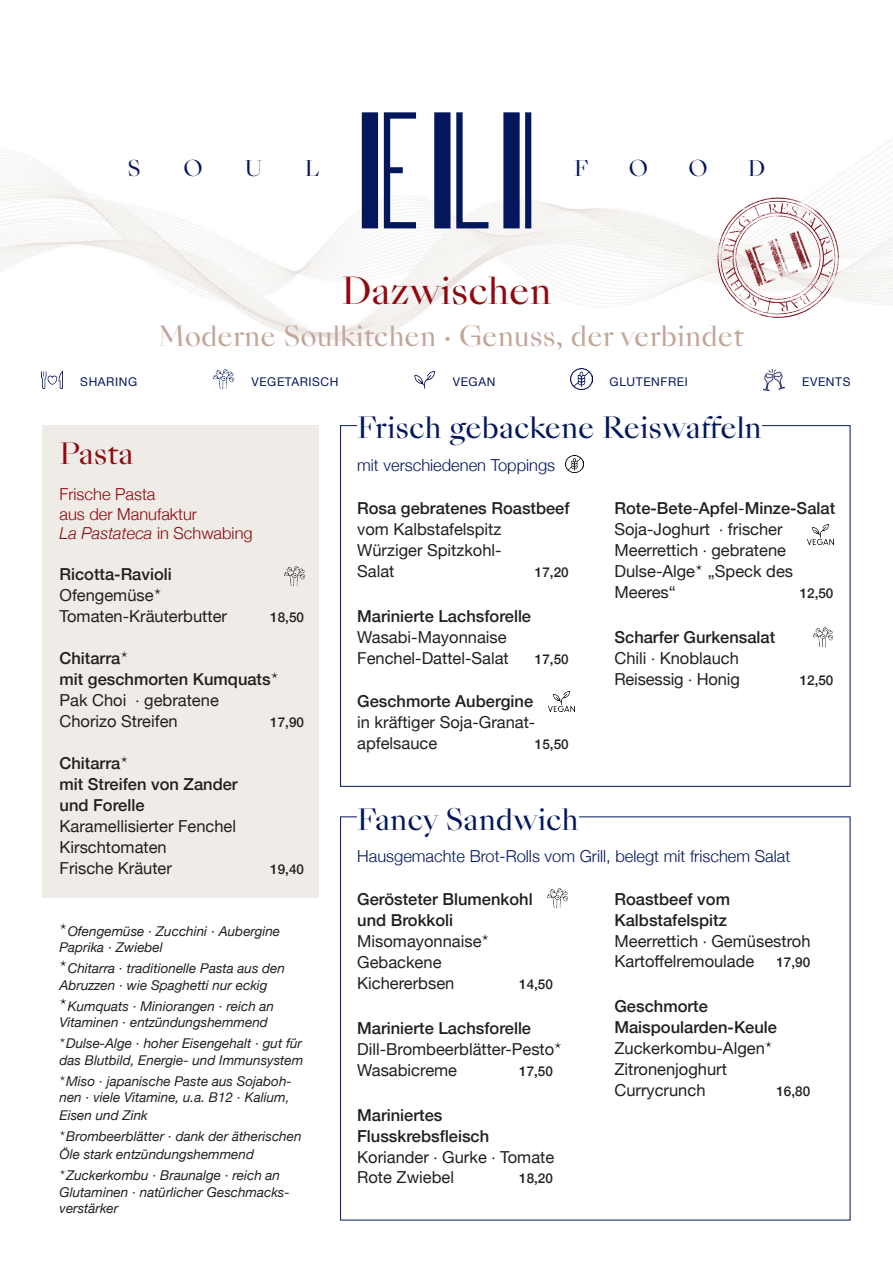
<style>
.page{position:relative;width:893px;height:1263px;background:#fff}
.page>*{position:absolute;margin:0;border:0;box-sizing:border-box;transform-origin:0 0}
.t1{font:36px "Sang Bleu Empire";color:#900911}
.t2{font:28.5px "Sang Bleu Empire";color:#04175c}
.t3{font:28.5px "Sang Bleu Empire";color:#900911}
.t4{font:27px "Sang Bleu Empire";color:#c3a599}
.t5{font:21px "Sang Bleu Empire";color:#04175c}
.t6{font:16.5px/21px "Helvetica Neue";color:#231f20}
.t7{font:500 16.5px/21px "Helvetica Neue";color:#231f20}
.t8{font:300 16.5px "Helvetica Neue";color:#04175c}
.t9{font:300 16.5px/19.8px "Helvetica Neue";color:#900911}
.t10{font:italic 13.5px/16.5px "Helvetica Neue";color:#231f20}
.t11{font:500 13.5px "Helvetica Neue";color:#231f20}
.t12{font:12px "Helvetica Neue";letter-spacing:.05em;color:#04175c}
.s1{font-style:italic}
.s2{font-family:"Sang Bleu Empire"}
.s3{font-family:"Sang Bleu Empire";font-weight:400}
.s4{font-weight:400}
.s5{font-weight:400;font-size:15px}
.s6{font-family:"Sang Bleu Empire";font-style:normal;font-size:16.5px}
.s7{font-style:normal}
.s8{font-family:"Sang Bleu Empire";font-style:normal}
.s9{font-size:15px}
</style>
<div class="page">
<img style="left:0;top:112px;width:893px;height:334px">
<img style="left:708px;top:188px;width:140px;height:136px">
<div style="left:43px;top:425px;width:276px;height:472px;background:#efebe6"></div>
<img style="left:813px;top:627px;width:20px;height:21px">
<img style="left:808px;top:524px;width:25px;height:20px">
<img style="left:547px;top:888px;width:21px;height:21px">
<img style="left:284px;top:566px;width:21px;height:21px">
<img style="left:565px;top:455px;width:18px;height:18px">
<img style="left:549px;top:692px;width:25px;height:20px">
<div style="left:357px;top:417px;width:405px;height:21px;background:#fff"></div>
<img style="left:213px;top:369px;width:21px;height:21px">
<img style="left:414px;top:372px;width:21px;height:17px">
<img style="left:571px;top:369px;width:21px;height:21px">
<img style="left:764px;top:369px;width:20px;height:22px">
<img style="left:42px;top:370px;width:21px;height:18px">
<svg style="left:362px;top:112px;width:54px;height:116px"></svg>
<svg style="left:434px;top:112px;width:54px;height:116px"></svg>
<svg style="left:503px;top:112px;width:28px;height:116px"></svg>
<p class="t5" style="left:128px;top:154px;width:15px">S</p>
<p class="t5" style="left:183px;top:154px;width:21px">O</p>
<p class="t5" style="left:245px;top:154px;width:19px">U</p>
<p class="t5" style="left:305px;top:154px;width:16px">L</p>
<p class="t5" style="left:574px;top:154px;width:16px">F</p>
<p class="t5" style="left:629px;top:154px;width:21px">O</p>
<p class="t5" style="left:688px;top:154px;width:21px">O</p>
<p class="t5" style="left:748px;top:154px;width:19px">D</p>
<p class="t1" style="left:341px;top:266px;width:212px">Dazwischen</p>
<p class="t4" style="left:158px;top:317px;width:587px">Moderne Soulkitchen · Genuss, der verbindet</p>
<p class="t12" style="left:80px;top:373px;width:58px">SHARING</p>
<p class="t12" style="left:251px;top:373px;width:89px">VEGETARISCH</p>
<p class="t12" style="left:453px;top:373px;width:44px">VEGAN</p>
<p class="t12" style="left:610px;top:373px;width:80px">GLUTENFREI</p>
<p class="t12" style="left:802px;top:373px;width:50px">EVENTS</p>
<p class="t3" style="left:60px;top:434px;width:76px">Pasta</p>
<p class="t9" style="left:60px;top:483px;width:97px">Frische Pasta</p>
<p class="t9" style="left:60px;top:503px;width:195px">aus der Manufaktur<br><span class="s1">La Pastateca</span> in Schwabing</p>
<p class="t7" style="left:60px;top:563px;width:114px">Ricotta-Ravioli</p>
<p class="t6" style="left:60px;top:586px;width:103px">Ofengemüse<span class="s2">*</span></p>
<p class="t6" style="left:60px;top:607px;width:169px">Tomaten-Kräuterbutter</p>
<p class="t11" style="left:270px;top:607px;width:35px">18,50</p>
<p class="t7" style="left:60px;top:647px;width:70px">Chitarra<span class="s3">*</span></p>
<p class="t7" style="left:60px;top:668px;width:220px">mit geschmorten Kumquats<span class="s3">*<br></span><span class="s4">Pak Choi</span> <span class="s5">·</span> <span class="s4">gebratene</span></p>
<p class="t6" style="left:60px;top:712px;width:120px">Chorizo Streifen</p>
<p class="t11" style="left:270px;top:712px;width:35px">17,90</p>
<p class="t7" style="left:60px;top:752px;width:70px">Chitarra<span class="s3">*</span></p>
<p class="t7" style="left:60px;top:773px;width:180px">mit Streifen von Zander</p>
<p class="t7" style="left:60px;top:794px;width:86px">und Forelle</p>
<p class="t6" style="left:60px;top:817px;width:178px">Karamellisierter Fenchel<br>Kirschtomaten</p>
<p class="t6" style="left:60px;top:859px;width:114px">Frische Kräuter</p>
<p class="t11" style="left:270px;top:859px;width:35px">19,40</p>
<p class="t10" style="left:60px;top:923px;width:222px"><span class="s6">*</span>Ofengemüse <span class="s7">·</span> Zucchini <span class="s7">·</span> Aubergine<br>Paprika <span class="s7">·</span> Zwiebel</p>
<p class="t10" style="left:60px;top:961px;width:227px"><span class="s6">*</span>Chitarra <span class="s7">·</span> traditionelle Pasta aus den<br>Abruzzen <span class="s7">·</span> wie Spaghetti nur eckig</p>
<p class="t10" style="left:60px;top:998px;width:216px"><span class="s6">*</span>Kumquats <span class="s7">·</span> Miniorangen <span class="s7">·</span> reich an</p>
<p class="t10" style="left:60px;top:1015px;width:210px">Vitaminen <span class="s7">·</span> entzündungshemmend</p>
<p class="t10" style="left:60px;top:1036px;width:245px"><span class="s8">*</span>Dulse-Alge <span class="s7">·</span> hoher Eisengehalt <span class="s7">·</span> gut für das Blutbild, Energie- und Immunsystem</p>
<p class="t10" style="left:60px;top:1073px;width:234px"><span class="s8">*</span>Miso <span class="s7">·</span> japanische Paste aus Sojaboh&shy;nen <span class="s7">·</span> viele Vitamine, u.a. B12 <span class="s7">·</span> Kalium,</p>
<p class="t10" style="left:60px;top:1108px;width:90px">Eisen und Zink</p>
<p class="t10" style="left:60px;top:1128px;width:244px;line-height:18px"><span class="s8">*</span>Brombeerblätter <span class="s7">·</span> dank der ätherischen<br>Öle stark entzündungshemmend</p>
<p class="t10" style="left:60px;top:1168px;width:232px"><span class="s8">*</span>Zuckerkombu <span class="s7">·</span> Braunalge <span class="s7">·</span> reich an<br>Glutaminen <span class="s7">·</span> natürlicher Geschmacks&shy;verstärker</p>
<p class="t2" style="left:357px;top:408px;width:406px">Frisch gebackene Reiswaffeln</p>
<p class="t8" style="left:357px;top:452px;width:200px">mit verschiedenen Toppings</p>
<p class="t7" style="left:357px;top:496px;width:214px">Rosa gebratenes Roastbeef</p>
<p class="t6" style="left:357px;top:519px;width:146px">vom Kalbstafelspitz<br>Würziger Spitzkohl-</p>
<p class="t6" style="left:357px;top:561px;width:39px">Salat</p>
<p class="t11" style="left:535px;top:561px;width:35px">17,20</p>
<p class="t7" style="left:357px;top:604px;width:175px">Marinierte Lachsforelle</p>
<p class="t6" style="left:357px;top:627px;width:151px">Wasabi-Mayonnaise</p>
<p class="t6" style="left:357px;top:648px;width:153px">Fenchel-Dattel-Salat</p>
<p class="t11" style="left:535px;top:648px;width:35px">17,50</p>
<p class="t7" style="left:357px;top:689px;width:178px">Geschmorte Aubergine</p>
<p class="t6" style="left:357px;top:713px;width:180px">in kräftiger Soja-Granat-</p>
<p class="t6" style="left:357px;top:734px;width:82px">apfelsauce</p>
<p class="t11" style="left:535px;top:733px;width:35px">15,50</p>
<p class="t2" style="left:357px;top:799px;width:223px">Fancy Sandwich</p>
<p class="t7" style="left:614px;top:496px;width:222px">Rote-Bete<span class="s4">-</span>Apfel<span class="s4">-</span>Minze-Salat</p>
<p class="t6" style="left:614px;top:519px;width:170px">Soja-Joghurt <span class="s9">·</span> frischer</p>
<p class="t6" style="left:614px;top:540px;width:173px">Meerrettich <span class="s9">·</span> gebratene</p>
<p class="t6" style="left:614px;top:561px;width:180px">Dulse-Alge<span class="s2">*</span> „Speck des</p>
<p class="t6" style="left:614px;top:582px;width:63px">Meeres“</p>
<p class="t11" style="left:800px;top:582px;width:35px">12,50</p>
<p class="t7" style="left:614px;top:625px;width:162px">Scharfer Gurkensalat<br><span class="s4">Chili</span> <span class="s5">·</span> <span class="s4">Knoblauch</span></p>
<p class="t6" style="left:614px;top:669px;width:127px">Reisessig <span class="s9">·</span> Honig</p>
<p class="t11" style="left:800px;top:669px;width:35px">12,50</p>
<p class="t8" style="left:357px;top:843px;width:435px">Hausgemachte Brot-Rolls vom Grill, belegt mit frischem Salat</p>
<p class="t7" style="left:357px;top:887px;width:177px">Gerösteter Blumenkohl</p>
<p class="t7" style="left:357px;top:908px;width:97px">und Brokkoli</p>
<p class="t6" style="left:357px;top:931px;width:134px">Misomayonnaise<span class="s2">*</span></p>
<p class="t6" style="left:357px;top:952px;width:86px">Gebackene</p>
<p class="t6" style="left:357px;top:973px;width:99px">Kichererbsen</p>
<p class="t11" style="left:519px;top:973px;width:35px">14,50</p>
<p class="t7" style="left:357px;top:1016px;width:175px">Marinierte Lachsforelle</p>
<p class="t6" style="left:357px;top:1039px;width:206px">Dill-Brombeerblätter-Pesto<span class="s2">*</span></p>
<p class="t6" style="left:357px;top:1060px;width:101px">Wasabicreme</p>
<p class="t11" style="left:519px;top:1060px;width:35px">17,50</p>
<p class="t7" style="left:357px;top:1103px;width:134px">Mariniertes<br>Flusskrebsfleisch</p>
<p class="t6" style="left:357px;top:1147px;width:199px">Koriander <span class="s9">·</span> Gurke <span class="s9">·</span> Tomate</p>
<p class="t6" style="left:357px;top:1167px;width:98px">Rote Zwiebel</p>
<p class="t11" style="left:519px;top:1167px;width:35px">18,20</p>
<p class="t7" style="left:614px;top:887px;width:117px">Roastbeef vom</p>
<p class="t7" style="left:614px;top:908px;width:114px">Kalbstafelspitz</p>
<p class="t6" style="left:614px;top:931px;width:198px">Meerrettich <span class="s9">·</span> Gemüsestroh</p>
<p class="t6" style="left:614px;top:951px;width:142px">Kartoffelremoulade</p>
<p class="t11" style="left:776px;top:951px;width:35px">17,90</p>
<p class="t7" style="left:614px;top:994px;width:164px">Geschmorte<br>Maispoularden-Keule</p>
<p class="t6" style="left:614px;top:1038px;width:160px">Zuckerkombu-Algen<span class="s2">*</span></p>
<p class="t6" style="left:614px;top:1059px;width:114px">Zitronenjoghurt</p>
<p class="t6" style="left:614px;top:1080px;width:93px">Currycrunch</p>
<p class="t11" style="left:776px;top:1080px;width:35px">16,80</p>
</div>
